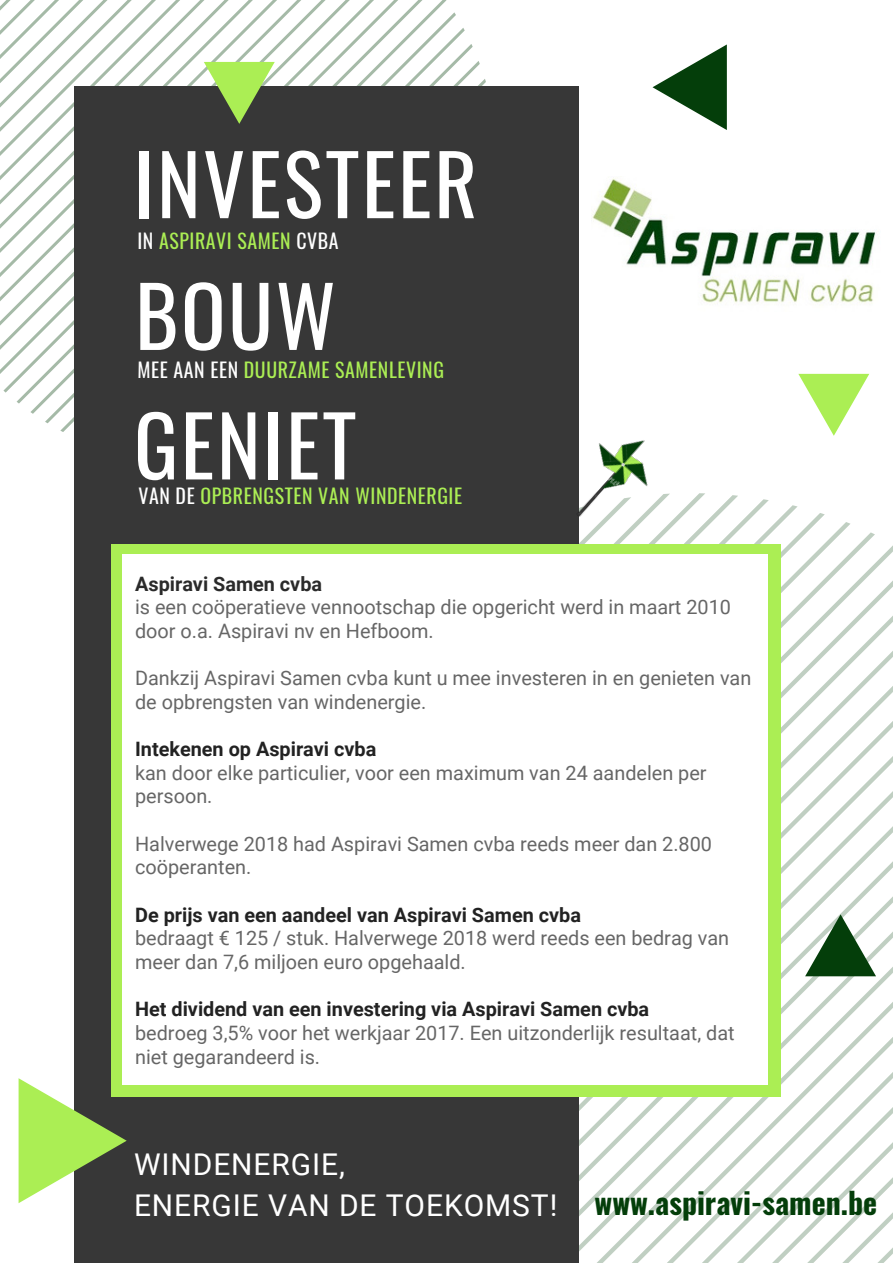
<style>
.page{position:relative;width:893px;height:1263px;background:#fff}
.page>*{position:absolute;margin:0;border:0;box-sizing:border-box;transform-origin:0 0}
.t1{font:82.8px/130.6px "Oswald";letter-spacing:.03em;color:#fff}
.t2{font:30px/41.7px "Roboto";letter-spacing:.03em;color:#fff}
.t3{font:700 29.85px "Oswald";color:#043e0a}
.t4{font:19.8px/23.7px "Roboto";color:#666}
.t5{font:700 19.8px "Roboto";color:#222}
.t6{font:19.8px "Oswald";letter-spacing:.03em;color:#abee54}
.t7{font:700 19.8px "Roboto";color:#2a2a2a}
.s1{color:#fff}
</style>
<div class="page">
<svg style="left:30px;top:0;width:416px;height:414px"></svg>
<svg style="left:45px;top:12px;width:411px;height:411px"></svg>
<svg style="left:60px;top:28px;width:405px;height:404px"></svg>
<svg style="left:275px;top:44px;width:198px;height:17px"></svg>
<svg style="left:275px;top:61px;width:205px;height:18px"></svg>
<svg style="left:579px;top:793px;width:314px;height:459px"></svg>
<svg style="left:587px;top:821px;width:306px;height:442px"></svg>
<svg style="left:616px;top:850px;width:277px;height:413px"></svg>
<svg style="left:647px;top:880px;width:246px;height:383px"></svg>
<svg style="left:680px;top:913px;width:213px;height:350px"></svg>
<svg style="left:716px;top:949px;width:177px;height:314px"></svg>
<svg style="left:755px;top:988px;width:138px;height:275px"></svg>
<svg style="left:798px;top:374px;width:71px;height:62px"></svg>
<svg style="left:805px;top:914px;width:71px;height:62px"></svg>
<svg style="left:652px;top:44px;width:75px;height:86px"></svg>
<div style="left:74px;top:87px;width:505px;height:1176px;background:#373737"></div>
<svg style="left:19px;top:1078px;width:108px;height:125px"></svg>
<svg style="left:0;top:0;width:275px;height:179px"></svg>
<img style="left:592px;top:178px;width:284px;height:126px">
<div style="left:111px;top:544px;width:670px;height:553px;background:#abee54"></div>
<div style="left:123px;top:554px;width:645px;height:530px;background:#fff"></div>
<img style="left:578px;top:440px;width:116px;height:104px">
<h1 class="t1" style="left:134px;top:115px;width:345px">INVESTEER<br>BOUW<br>GENIET</h1>
<p class="t6" style="left:137px;top:225px;width:203px"><span class="s1">IN</span> ASPIRAVI SAMEN <span class="s1">CVBA</span></p>
<p class="t6" style="left:137px;top:354px;width:308px"><span class="s1">MEE AAN EEN</span> DUURZAME SAMENLEVING</p>
<p class="t6" style="left:138px;top:481px;width:325px"><span class="s1">VAN DE</span> OPBRENGSTEN VAN WINDENERGIE</p>
<p class="t7" style="left:135px;top:572px;width:189px">Aspiravi Samen cvba</p>
<p class="t4" style="left:135px;top:596px;width:597px">is een coöperatieve vennootschap die opgericht werd in maart 2010 door o.a. Aspiravi nv en Hefboom.</p>
<p class="t4" style="left:135px;top:667px;width:618px">Dankzij Aspiravi Samen cvba kunt u mee investeren in en genieten van de opbrengsten van windenergie.</p>
<p class="t5" style="left:135px;top:738px;width:243px">Intekenen op Aspiravi cvba</p>
<p class="t4" style="left:135px;top:761px;width:573px">kan door elke particulier, voor een maximum van 24 aandelen per persoon.</p>
<p class="t4" style="left:135px;top:832px;width:578px">Halverwege 2018 had Aspiravi Samen cvba reeds meer dan 2.800 coöperanten.</p>
<p class="t5" style="left:135px;top:903px;width:447px">De prijs van een aandeel van Aspiravi Samen cvba</p>
<p class="t4" style="left:135px;top:927px;width:596px">bedraagt € 125 / stuk. Halverwege 2018 werd reeds een bedrag van meer dan 7,6 miljoen euro opgehaald.</p>
<p class="t5" style="left:135px;top:998px;width:516px">Het dividend van een investering via Aspiravi Samen cvba</p>
<p class="t4" style="left:135px;top:1021px;width:601px">bedroeg 3,5% voor het werkjaar 2017. Een uitzonderlijk resultaat, dat niet gegarandeerd is.</p>
<h2 class="t2" style="left:134px;top:1143px;width:425px">WINDENERGIE,<br>ENERGIE VAN DE TOEKOMST!</h2>
<h3 class="t3" style="left:595px;top:1179px;width:284px">www.aspiravi-samen.be</h3>
</div>
